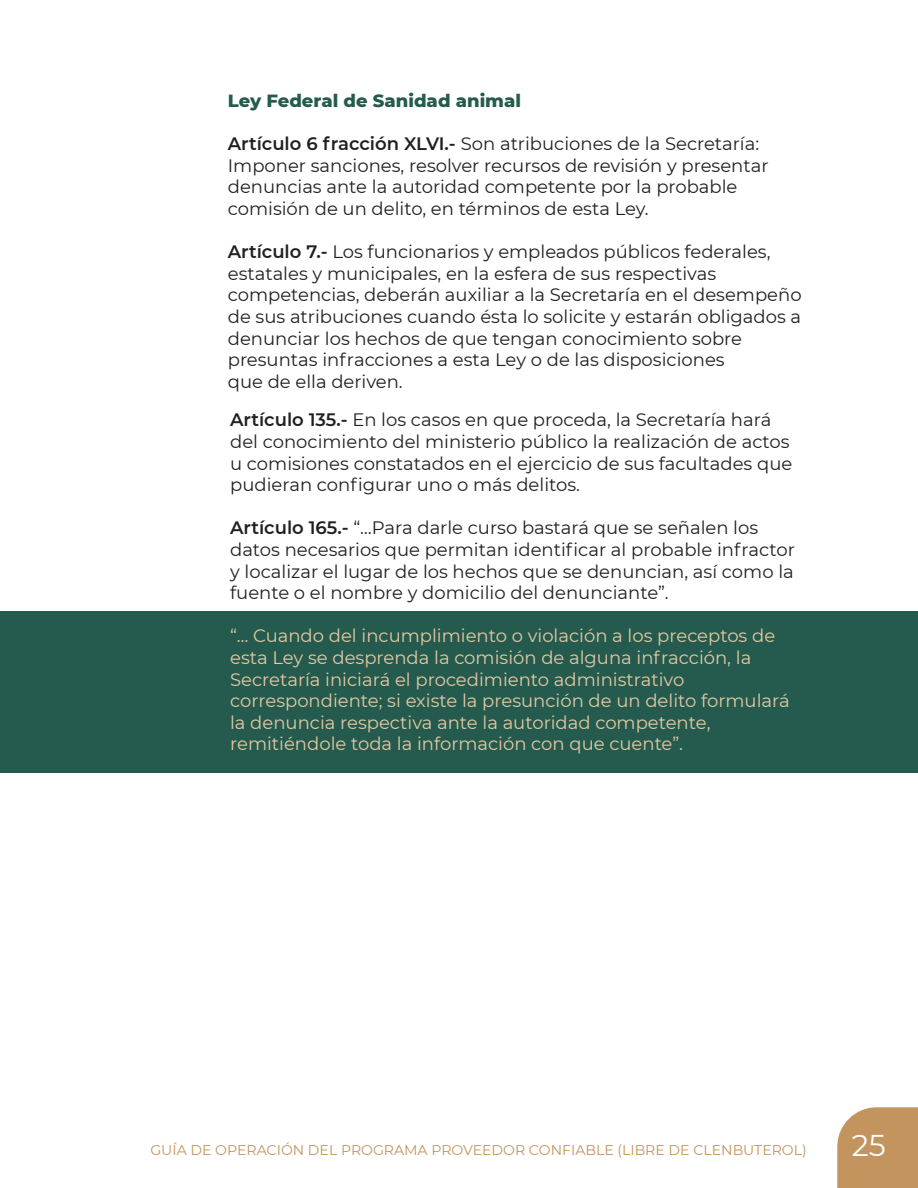
<style>
.page{position:relative;width:918px;height:1188px;background:#fff}
.page>*{position:absolute;margin:0;border:0;box-sizing:border-box;transform-origin:0 0}
.t1{font:30px "Montserrat";color:#fff}
.t2{font:18px/21.6px "Montserrat";color:#231f20}
.t3{font:18px/21.6px "Montserrat";color:#e4c9a3}
.t4{font:800 18px "Montserrat";color:#245b4e}
.t5{font:14.1px "Montserrat";color:#c3945d}
.s1{font-weight:600}
</style>
<div class="page">
<div style="left:0;top:611px;width:918px;height:161px;background:#245b4e"></div>
<svg style="left:837px;top:1107px;width:81px;height:81px;background:#c69a66"></svg>
<p class="t4" style="left:228px;top:87px;width:295px">Ley Federal de Sanidad animal</p>
<p class="t2" style="left:228px;top:132px;width:542px"><span class="s1">Artículo 6 fracción XLVI.-</span> Son atribuciones de la Secretaría:<br>Imponer sanciones, resolver recursos de revisión y presentar denuncias ante la autoridad competente por la probable comisión de un delito, en términos de esta Ley.</p>
<p class="t2" style="left:228px;top:240px;width:575px"><span class="s1">Artículo 7.-</span> Los funcionarios y empleados públicos federales, estatales y municipales, en la esfera de sus respectivas competencias, deberán auxiliar a la Secretaría en el desempeño de sus atribuciones cuando ésta lo solicite y estarán obligados a denunciar los hechos de que tengan conocimiento sobre presuntas infracciones a esta Ley o de las disposiciones<br>que de ella deriven.</p>
<p class="t2" style="left:230px;top:409px;width:564px"><span class="s1">Artículo 135.-</span> En los casos en que proceda, la Secretaría hará del conocimiento del ministerio público la realización de actos u comisiones constatados en el ejercicio de sus facultades que pudieran configurar uno o más delitos.</p>
<p class="t2" style="left:230px;top:517px;width:566px"><span class="s1">Artículo 165.-</span> “…Para darle curso bastará que se señalen los datos necesarios que permitan identificar al probable infractor y localizar el lugar de los hechos que se denuncian, así como la fuente o el nombre y domicilio del denunciante”.</p>
<p class="t3" style="left:230px;top:625px;width:561px">“… Cuando del incumplimiento o violación a los preceptos de esta Ley se desprenda la comisión de alguna infracción, la Secretaría iniciará el procedimiento administrativo correspondiente; si existe la presunción de un delito formulará la denuncia respectiva ante la autoridad competente, remitiéndole toda la información con que cuente”.</p>
<p class="t5" style="left:150px;top:1141px;width:658px">GUÍA DE OPERACIÓN DEL PROGRAMA PROVEEDOR CONFIABLE (LIBRE DE CLENBUTEROL)</p>
<h1 class="t1" style="left:852px;top:1125px;width:36px">25</h1>
</div>
